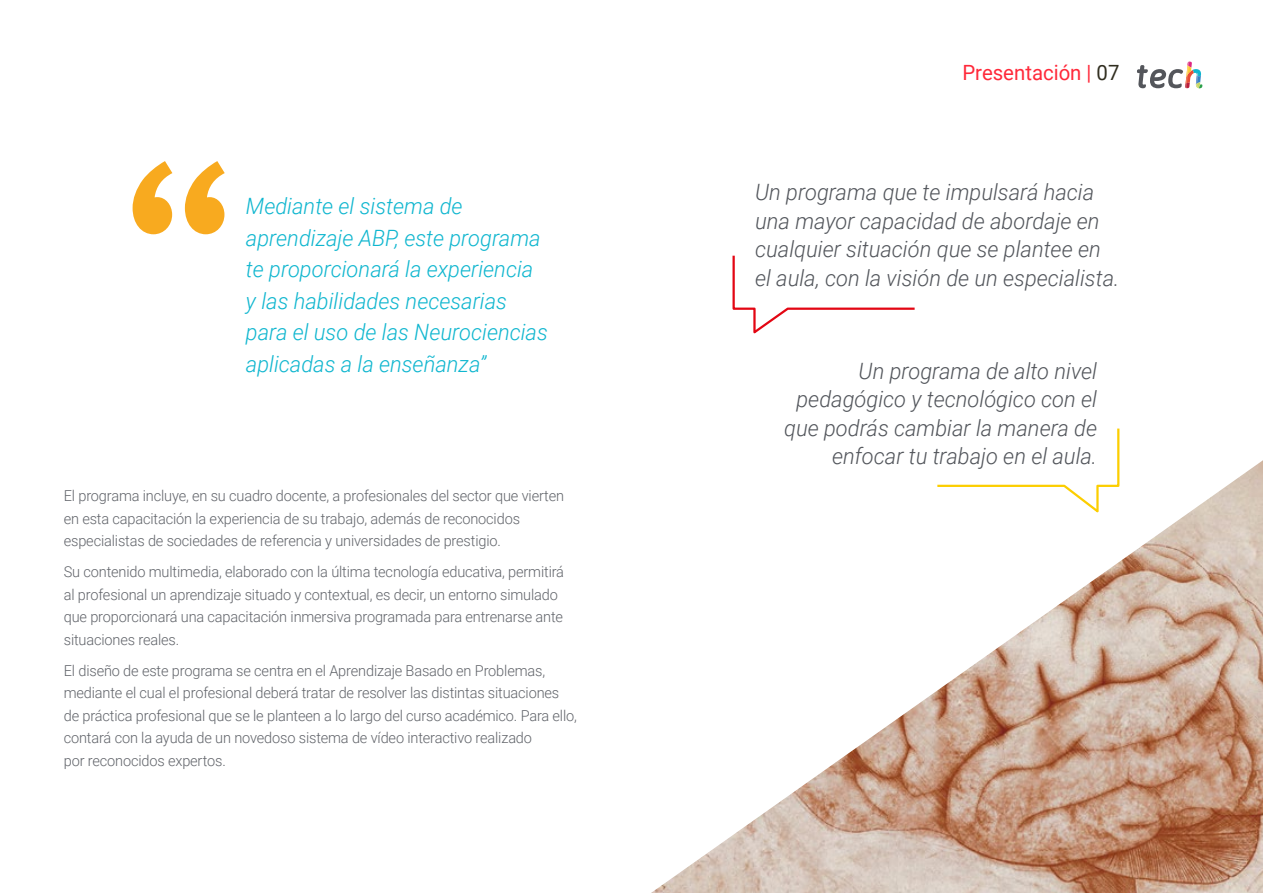
<style>
.page{position:relative;width:1263px;height:893px;background:#fff}
.page>*{position:absolute;margin:0;border:0;box-sizing:border-box;transform-origin:0 0}
.t1{font:italic 300 22.5px/28.5px "Roboto";color:#52555b;text-align:right}
.t2{font:italic 300 22.5px/31.5px "Roboto";color:#0fb6cf}
.t3{font:21px "Roboto";color:#ff293a}
.t4{font:300 15px/22.5px "Roboto";letter-spacing:-.01em;color:#61646a}
.s1{color:#312e20}
</style>
<div class="page">
<img style="left:651px;top:460px;width:612px;height:433px">
<svg style="left:935px;top:428px;width:185px;height:88px"></svg>
<svg style="left:732px;top:255px;width:183px;height:79px"></svg>
<svg style="left:1137px;top:62px;width:65px;height:27px"></svg>
<svg style="left:133px;top:161px;width:92px;height:73px"></svg>
<h1 class="t2" style="left:246px;top:190px;width:303px">Mediante el sistema de aprendizaje ABP, este programa te proporcionará la experiencia y las habilidades necesarias para el uso de las Neurociencias aplicadas a la enseñanza”</h1>
<p class="t4" style="left:64px;top:484px;width:502px">El programa incluye, en su cuadro docente, a profesionales del sector que vierten en esta capacitación la experiencia de su trabajo, además de reconocidos especialistas de sociedades de referencia y universidades de prestigio.</p>
<p class="t4" style="left:64px;top:560px;width:502px">Su contenido multimedia, elaborado con la última tecnología educativa, permitirá al profesional un aprendizaje situado y contextual, es decir, un entorno simulado que proporcionará una capacitación inmersiva programada para entrenarse ante situaciones reales.</p>
<p class="t4" style="left:64px;top:658px;width:515px">El diseño de este programa se centra en el Aprendizaje Basado en Problemas, mediante el cual el profesional deberá tratar de resolver las distintas situaciones de práctica profesional que se le planteen a lo largo del curso académico. Para ello, contará con la ayuda de un novedoso sistema de vídeo interactivo realizado<br>por reconocidos expertos.</p>
<h2 class="t3" style="left:962px;top:57px;width:159px">Presentación | <span class="s1">07</span></h2>
<h1 class="t1" style="left:755px;top:177px;width:366px;text-align:left">Un programa que te impulsará hacia una mayor capacidad de abordaje en cualquier situación que se plantee en el aula, con la visión de un especialista.</h1>
<h1 class="t1" style="left:784px;top:356px;width:314px">Un programa de alto nivel pedagógico y tecnológico con el que podrás cambiar la manera de enfocar tu trabajo en el aula.</h1>
</div>
